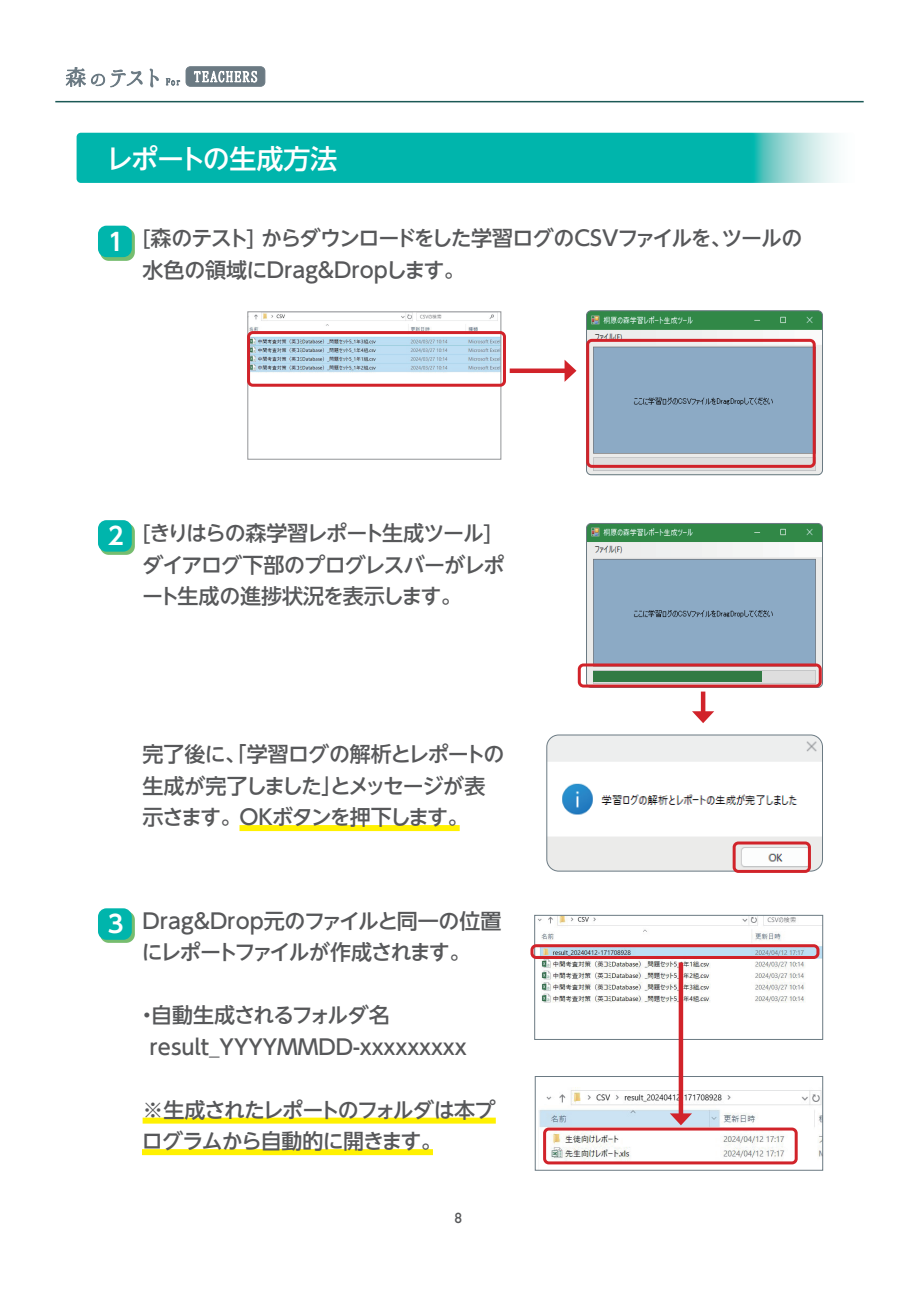
<style>
.page{position:relative;width:919px;height:1289px;background:#fff}
.page>*{position:absolute;margin:0;border:0;box-sizing:border-box;transform-origin:0 0}
.t1{font:500 27px "UD Shin Go NT Pr 6 N";letter-spacing:-.025em;color:#fff}
.t2{font:700 24px "UD Shin Go Pr 6 N De";color:#fff}
.t3{font:500 21px/31.5px "UD Shin Go NT Pr 6 N";letter-spacing:-.04em;color:#57585a}
.t4{font:500 21px/31.5px "UD Shin Go NT Pr 6 N";letter-spacing:-.06em;color:#57585a}
.t5{font:500 21px/31.5px "UD Shin Go NT Pr 6 N";color:#57585a}
.t6{font:500 13.5px "Futura";color:#57585a}
</style>
<div class="page">
<hr style="left:55px;top:101px;width:808px;height:1px;background:#1c5956">
<svg style="left:150px;top:69px;width:9px;height:18px"></svg>
<svg style="left:66px;top:67px;width:76px;height:20px"></svg>
<div style="left:186px;top:67px;width:79px;height:19px;background:#6b7a83;border-radius:4px"></div>
<div style="left:186px;top:67px;width:79px;height:19px;border:1px solid #6b7a83;border-radius:4px"></div>
<svg style="left:165px;top:78px;width:15px;height:8px"></svg>
<svg style="left:194px;top:70px;width:63px;height:17px"></svg>
<img style="left:77px;top:133px;width:762px;height:50px">
<img style="left:101px;top:229px;width:34px;height:31px">
<div style="left:98px;top:226px;width:34px;height:31px;background:#00b5ac;border-radius:9px"></div>
<img style="left:249px;top:313px;width:250px;height:60px">
<div style="left:247px;top:311px;width:254px;height:148px;border:1px solid #939598"></div>
<img style="left:586px;top:311px;width:236px;height:164px">
<div style="left:586px;top:310px;width:236px;height:165px;border:1px solid #6b7a83;border-radius:5px"></div>
<div style="left:247px;top:331px;width:259px;height:56px;border:3px solid #d1232a;border-radius:4px"></div>
<div style="left:509px;top:368px;width:59px;height:5px;background:#d1232a"></div>
<svg style="left:564px;top:359px;width:12px;height:23px"></svg>
<div style="left:239px;top:825px;width:220px;height:6px;background:#fff101"></div>
<img style="left:101px;top:523px;width:34px;height:31px">
<div style="left:98px;top:520px;width:34px;height:31px;background:#00b5ac;border-radius:9px"></div>
<div style="left:700px;top:691px;width:5px;height:24px;background:#d1232a"></div>
<svg style="left:692px;top:711px;width:22px;height:12px"></svg>
<img style="left:547px;top:736px;width:275px;height:135px">
<div style="left:546px;top:734px;width:276px;height:137px;border:1px solid #6b7a83;border-radius:12px"></div>
<div style="left:586px;top:339px;width:229px;height:129px;border:3px solid #d1232a;border-radius:4px"></div>
<img style="left:586px;top:523px;width:236px;height:164px">
<div style="left:586px;top:523px;width:236px;height:164px;border:1px solid #6b7a83;border-radius:5px"></div>
<svg style="left:593px;top:670px;width:168px;height:11px;background:#3f804f"></svg>
<div style="left:577px;top:663px;width:244px;height:24px;border:3px solid #d1232a;border-radius:4px"></div>
<div style="left:143px;top:1117px;width:353px;height:6px;background:#fff101"></div>
<div style="left:142px;top:1149px;width:291px;height:6px;background:#fff101"></div>
<img style="left:101px;top:911px;width:34px;height:31px">
<div style="left:98px;top:908px;width:34px;height:31px;background:#00b5ac;border-radius:9px"></div>
<div style="left:732px;top:841px;width:78px;height:31px;border:3px solid #d1232a;border-radius:4px"></div>
<img style="left:538px;top:917px;width:283px;height:120px">
<div style="left:534px;top:915px;width:289px;height:124px;border:1px solid #6b7a83"></div>
<img style="left:538px;top:1087px;width:283px;height:78px">
<div style="left:535px;top:1076px;width:288px;height:94px;border:1px solid #6b7a83"></div>
<div style="left:530px;top:944px;width:289px;height:15px;border:3px solid #d1232a;border-radius:4px"></div>
<div style="left:678px;top:962px;width:5px;height:155px;background:#d1232a"></div>
<svg style="left:669px;top:1113px;width:23px;height:12px"></svg>
<div style="left:543px;top:1127px;width:254px;height:37px;border:3px solid #d1232a;border-radius:4px"></div>
<p class="t1" style="left:106px;top:137px;width:233px">レポートの生成方法</p>
<p class="t2" style="left:108px;top:222px;width:17px">1</p>
<p class="t3" style="left:143px;top:222px;width:661px">[森のテスト] からダウンロードをした学習ログのCSVファイルを、ツールの水色の領域にDrag&amp;Dropします。</p>
<p class="t2" style="left:108px;top:516px;width:17px">2</p>
<p class="t3" style="left:142px;top:517px;width:364px">[きりはらの森学習レポート生成ツール]ダイアログ下部のプログレスバーがレポート生成の進捗状況を表示します。</p>
<p class="t4" style="left:143px;top:737px;width:363px">完了後に、「学習ログの解析とレポートの生成が完了しました」とメッセージが表示さます。OKボタンを押下します。</p>
<p class="t2" style="left:108px;top:904px;width:17px">3</p>
<p class="t3" style="left:142px;top:904px;width:361px">Drag&amp;Drop元のファイルと同一の位置にレポートファイルが作成されます。</p>
<p class="t5" style="left:150px;top:998px;width:318px;text-indent:-13px">・自動生成されるフォルダ名result_YYYYMMDD-xxxxxxxxx</p>
<p class="t3" style="left:142px;top:1093px;width:355px">※生成されたレポートのフォルダは本プログラムから自動的に開きます。</p>
<p class="t6" style="left:454px;top:1208px;width:10px">8</p>
</div>
